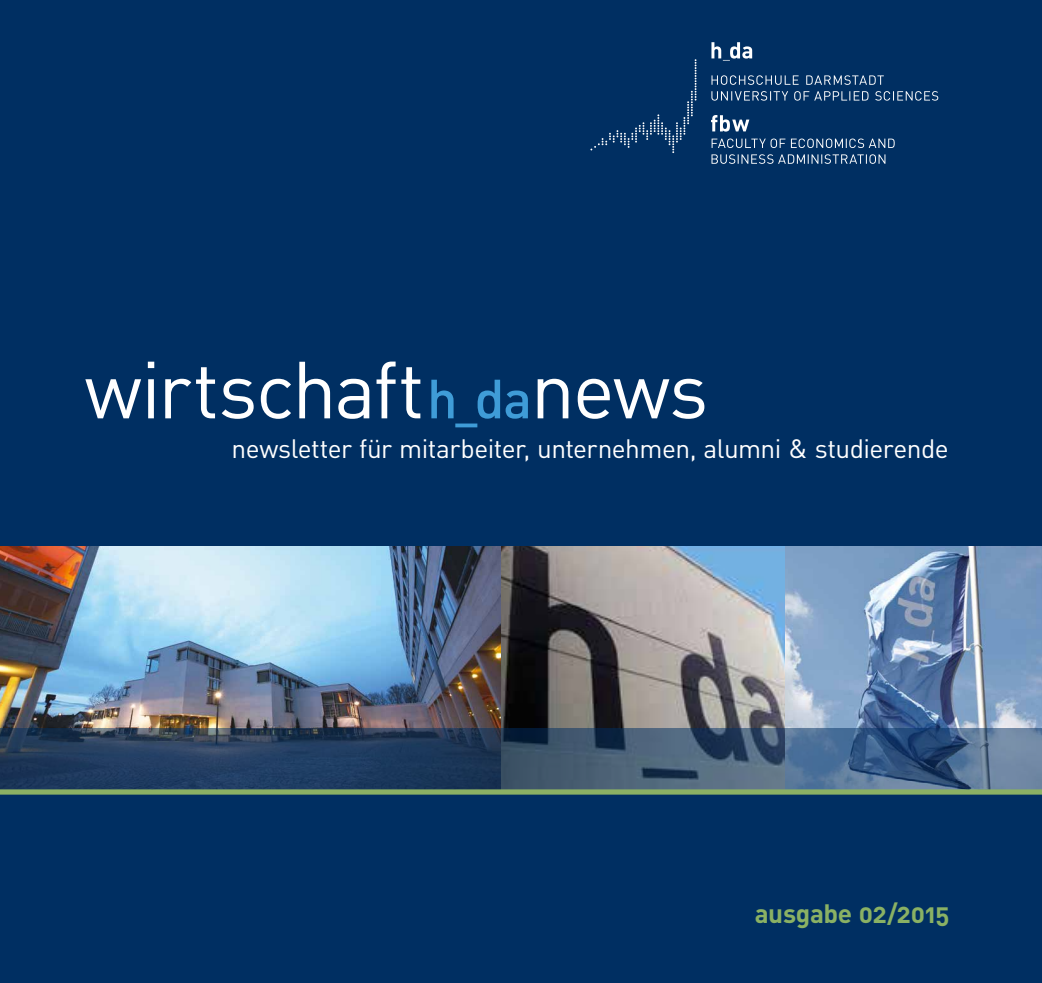
<style>
.page{position:relative;width:1042px;height:983px;background:#fff}
.page>*{position:absolute;margin:0;border:0;box-sizing:border-box;transform-origin:0 0}
.t1{font:79.45px "DINOT";letter-spacing:-.025em;color:#fff}
.t2{font:26.25px "DINOT";letter-spacing:-.02em;color:#fff}
.t3{font:700 26.25px "DINOT";letter-spacing:-.015em;color:#8ab164}
.s1{font-weight:500;font-size:54.25px;color:#3f9cd7}
</style>
<div class="page">
<img style="left:0;top:545px;width:502px;height:183px">
<div style="left:0;top:790px;width:1042px;height:192px;background:#002f62"></div>
<img style="left:502px;top:545px;width:540px;height:183px">
<svg style="left:0;top:728px;width:1042px;height:61px;background:#354e6d"></svg>
<div style="left:0;top:0;width:1042px;height:545px;background:#002f62"></div>
<svg style="left:590px;top:59px;width:106px;height:94px"></svg>
<svg style="left:711px;top:154px;width:174px;height:10px"></svg>
<svg style="left:711px;top:138px;width:184px;height:10px"></svg>
<svg style="left:711px;top:115px;width:38px;height:16px"></svg>
<svg style="left:711px;top:91px;width:227px;height:10px"></svg>
<svg style="left:711px;top:75px;width:173px;height:10px"></svg>
<svg style="left:711px;top:42px;width:41px;height:19px"></svg>
<div style="left:0;top:789px;width:1042px;height:5px;background:#8ab164"></div>
<h1 class="t1" style="left:84px;top:335px;width:625px">wirtschaft<span class="s1">h_da</span>news</h1>
<p class="t2" style="left:231px;top:431px;width:719px">newsletter für mitarbeiter, unternehmen, alumni &amp; studierende</p>
<p class="t3" style="left:755px;top:895px;width:196px">ausgabe 02/2015</p>
</div>
